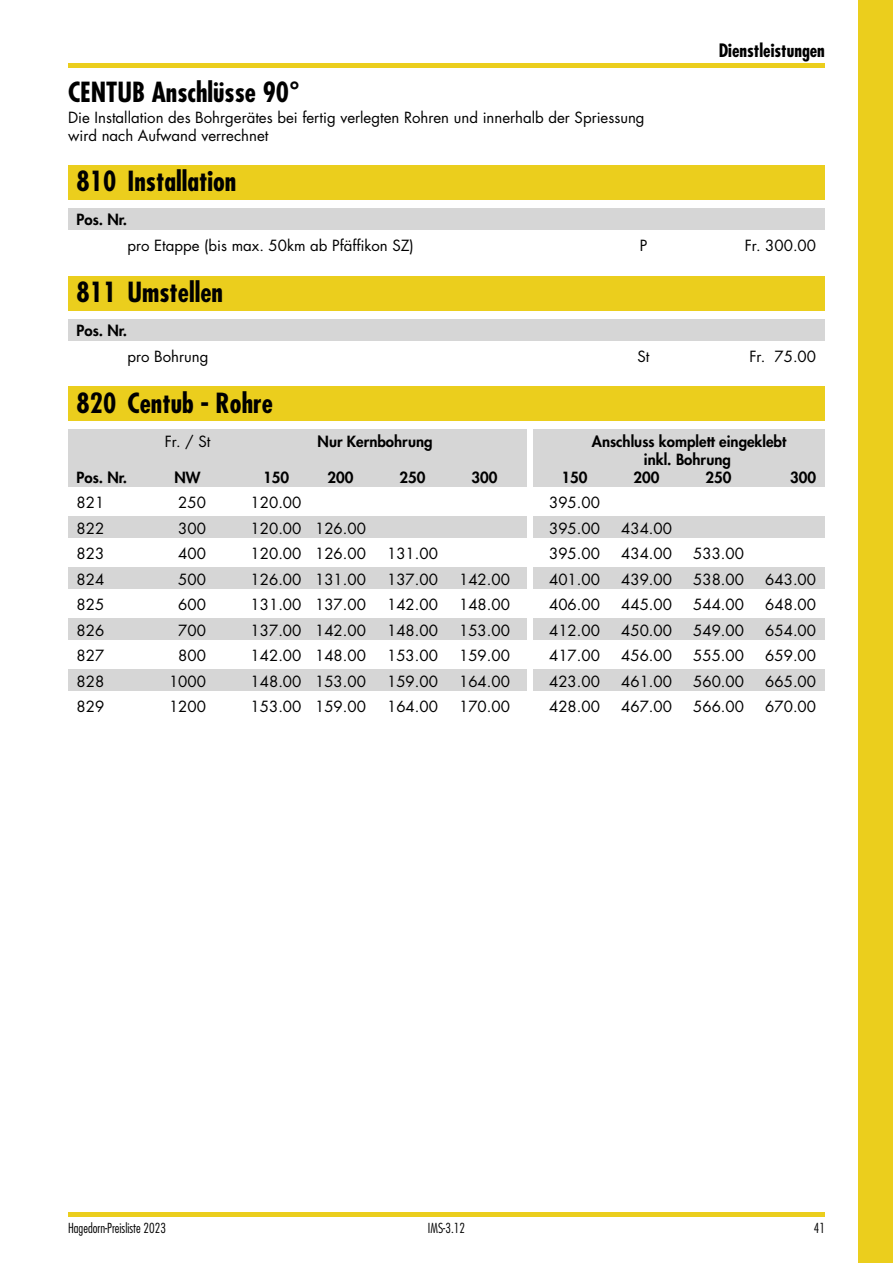
<style>
.page{position:relative;width:893px;height:1263px;background:#fff}
.page>*{position:absolute;margin:0;border:0;box-sizing:border-box;transform-origin:0 0}
.t1{font:700 condensed 27px "Futura";color:#000}
.t2{font:700 condensed 18px "Futura";color:#000}
.t3{font:15px/18px "Futura";color:#000}
.t4{font:800 15px/18px "Futura";color:#000;text-align:center}
.t5{font:300 condensed 13.5px "Futura";color:#000}
.s1{color:#fff}
.s2{color:#d6d6d6}
</style>
<div class="page">
<hr style="left:68px;top:1212px;width:757px;height:4px;background:#ebce1d">
<div style="left:859px;top:0;width:34px;height:1263px;background:#ebce1d"></div>
<hr style="left:68px;top:64px;width:757px;height:4px;background:#ebce1d">
<div style="left:68px;top:517px;width:757px;height:21px;background:#d6d6d6"></div>
<div style="left:68px;top:568px;width:757px;height:21px;background:#d6d6d6"></div>
<div style="left:68px;top:619px;width:757px;height:21px;background:#d6d6d6"></div>
<div style="left:68px;top:670px;width:757px;height:21px;background:#d6d6d6"></div>
<div style="left:68px;top:166px;width:757px;height:34px;background:#ebce1d"></div>
<div style="left:68px;top:276px;width:757px;height:34px;background:#ebce1d"></div>
<div style="left:68px;top:208px;width:757px;height:22px;background:#d6d6d6"></div>
<div style="left:68px;top:319px;width:757px;height:21px;background:#d6d6d6"></div>
<div style="left:68px;top:387px;width:757px;height:34px;background:#ebce1d"></div>
<div style="left:68px;top:429px;width:757px;height:58px;background:#d6d6d6"></div>
<div style="left:527px;top:429px;width:6px;height:276px;background:#fff"></div>
<p class="t2" style="left:719px;top:39px;width:108px">Dienstleistungen</p>
<h1 class="t1" style="left:68px;top:75px;width:233px">CENTUB Anschlüsse 90°</h1>
<p class="t3" style="left:68px;top:109px;width:578px">Die Installation des Bohrgerätes bei fertig verlegten Rohren und innerhalb der Spriessung wird nach Aufwand verrechnet</p>
<h1 class="t1" style="left:77px;top:165px;width:161px">810 Installation</h1>
<p class="t4" style="left:77px;top:211px;width:52px">Pos. Nr.</p>
<p class="t3" style="left:128px;top:237px;width:288px">pro Etappe (bis max. 50km ab Pfäffikon SZ)</p>
<p class="t3" style="left:640px;top:237px;width:9px">P</p>
<p class="t3" style="left:745px;top:237px;width:73px">Fr. 300.00</p>
<h1 class="t1" style="left:77px;top:275px;width:148px">811 Umstellen</h1>
<p class="t4" style="left:77px;top:321px;width:52px">Pos. Nr.</p>
<p class="t3" style="left:128px;top:347px;width:82px">pro Bohrung</p>
<p class="t3" style="left:638px;top:347px;width:13px">St</p>
<p class="t3" style="left:749px;top:347px;width:68px">Fr. 75.00</p>
<h1 class="t1" style="left:77px;top:386px;width:198px">820 Centub - Rohre</h1>
<p class="t3" style="left:165px;top:432px;width:47px">Fr. / St</p>
<p class="t4" style="left:318px;top:432px;width:116px">Nur Kernbohrung</p>
<p class="t4" style="left:592px;top:432px;width:196px">Anschluss komplett eingeklebt inkl. Bohrung</p>
<p class="t4" style="left:77px;top:468px;width:52px">Pos. Nr.</p>
<p class="t4" style="left:175px;top:468px;width:28px">NW</p>
<p class="t4" style="left:263px;top:468px;width:28px">150</p>
<p class="t4" style="left:328px;top:468px;width:28px">200</p>
<p class="t4" style="left:400px;top:468px;width:28px">250</p>
<p class="t4" style="left:472px;top:468px;width:28px">300</p>
<p class="t4" style="left:562px;top:468px;width:28px">150</p>
<p class="t4" style="left:634px;top:468px;width:28px">200</p>
<p class="t4" style="left:706px;top:468px;width:28px">250</p>
<p class="t4" style="left:790px;top:468px;width:28px">300</p>
<p class="t3" style="left:77px;top:494px;width:29px">821</p>
<p class="t3" style="left:169px;top:494px;width:38px"><span class="s1">0</span>250</p>
<p class="t3" style="left:251px;top:494px;width:52px">120.00</p>
<p class="t3" style="left:549px;top:494px;width:52px">395.00</p>
<p class="t3" style="left:77px;top:519px;width:29px">822</p>
<p class="t3" style="left:169px;top:519px;width:38px"><span class="s2">0</span>300</p>
<p class="t3" style="left:251px;top:519px;width:117px">120.00 126.00</p>
<p class="t3" style="left:549px;top:519px;width:52px">395.00</p>
<p class="t3" style="left:621px;top:519px;width:52px">434.00</p>
<p class="t3" style="left:77px;top:545px;width:29px">823</p>
<p class="t3" style="left:169px;top:545px;width:38px"><span class="s1">0</span>400</p>
<p class="t3" style="left:251px;top:545px;width:117px">120.00 126.00</p>
<p class="t3" style="left:387px;top:545px;width:52px">131.00</p>
<p class="t3" style="left:549px;top:545px;width:52px">395.00</p>
<p class="t3" style="left:621px;top:545px;width:52px">434.00</p>
<p class="t3" style="left:693px;top:545px;width:52px">533.00</p>
<p class="t3" style="left:77px;top:570px;width:29px">824</p>
<p class="t3" style="left:169px;top:570px;width:38px"><span class="s2">0</span>500</p>
<p class="t3" style="left:251px;top:570px;width:117px">126.00 131.00</p>
<p class="t3" style="left:387px;top:570px;width:52px">137.00</p>
<p class="t3" style="left:459px;top:570px;width:52px">142.00</p>
<p class="t3" style="left:549px;top:570px;width:52px">401.00</p>
<p class="t3" style="left:621px;top:570px;width:52px">439.00</p>
<p class="t3" style="left:693px;top:570px;width:52px">538.00</p>
<p class="t3" style="left:765px;top:570px;width:52px">643.00</p>
<p class="t3" style="left:77px;top:596px;width:29px">825</p>
<p class="t3" style="left:169px;top:596px;width:38px"><span class="s1">0</span>600</p>
<p class="t3" style="left:251px;top:596px;width:117px">131.00 137.00</p>
<p class="t3" style="left:387px;top:596px;width:52px">142.00</p>
<p class="t3" style="left:459px;top:596px;width:52px">148.00</p>
<p class="t3" style="left:549px;top:596px;width:52px">406.00</p>
<p class="t3" style="left:621px;top:596px;width:52px">445.00</p>
<p class="t3" style="left:693px;top:596px;width:52px">544.00</p>
<p class="t3" style="left:765px;top:596px;width:52px">648.00</p>
<p class="t3" style="left:77px;top:621px;width:29px">826</p>
<p class="t3" style="left:169px;top:621px;width:38px"><span class="s2">0</span>700</p>
<p class="t3" style="left:251px;top:621px;width:117px">137.00 142.00</p>
<p class="t3" style="left:387px;top:621px;width:52px">148.00</p>
<p class="t3" style="left:459px;top:621px;width:52px">153.00</p>
<p class="t3" style="left:549px;top:621px;width:52px">412.00</p>
<p class="t3" style="left:621px;top:621px;width:52px">450.00</p>
<p class="t3" style="left:693px;top:621px;width:52px">549.00</p>
<p class="t3" style="left:765px;top:621px;width:52px">654.00</p>
<p class="t3" style="left:77px;top:647px;width:29px">827</p>
<p class="t3" style="left:169px;top:647px;width:38px"><span class="s1">0</span>800</p>
<p class="t3" style="left:251px;top:647px;width:117px">142.00 148.00</p>
<p class="t3" style="left:387px;top:647px;width:52px">153.00</p>
<p class="t3" style="left:459px;top:647px;width:52px">159.00</p>
<p class="t3" style="left:549px;top:647px;width:52px">417.00</p>
<p class="t3" style="left:621px;top:647px;width:52px">456.00</p>
<p class="t3" style="left:693px;top:647px;width:52px">555.00</p>
<p class="t3" style="left:765px;top:647px;width:52px">659.00</p>
<p class="t3" style="left:77px;top:672px;width:29px">828</p>
<p class="t3" style="left:169px;top:672px;width:38px">1000</p>
<p class="t3" style="left:251px;top:672px;width:117px">148.00 153.00</p>
<p class="t3" style="left:387px;top:672px;width:52px">159.00</p>
<p class="t3" style="left:459px;top:672px;width:52px">164.00</p>
<p class="t3" style="left:549px;top:672px;width:52px">423.00</p>
<p class="t3" style="left:621px;top:672px;width:52px">461.00</p>
<p class="t3" style="left:693px;top:672px;width:52px">560.00</p>
<p class="t3" style="left:765px;top:672px;width:52px">665.00</p>
<p class="t3" style="left:77px;top:698px;width:29px">829</p>
<p class="t3" style="left:169px;top:698px;width:38px">1200</p>
<p class="t3" style="left:251px;top:698px;width:117px">153.00 159.00</p>
<p class="t3" style="left:387px;top:698px;width:52px">164.00</p>
<p class="t3" style="left:459px;top:698px;width:52px">170.00</p>
<p class="t3" style="left:549px;top:698px;width:52px">428.00</p>
<p class="t3" style="left:621px;top:698px;width:52px">467.00</p>
<p class="t3" style="left:693px;top:698px;width:52px">566.00</p>
<p class="t3" style="left:765px;top:698px;width:52px">670.00</p>
<p class="t5" style="left:68px;top:1220px;width:99px">Hagedorn-Preisliste 2023</p>
<p class="t5" style="left:428px;top:1220px;width:39px">IMS-3.12</p>
<p class="t5" style="left:814px;top:1220px;width:13px">41</p>
</div>
